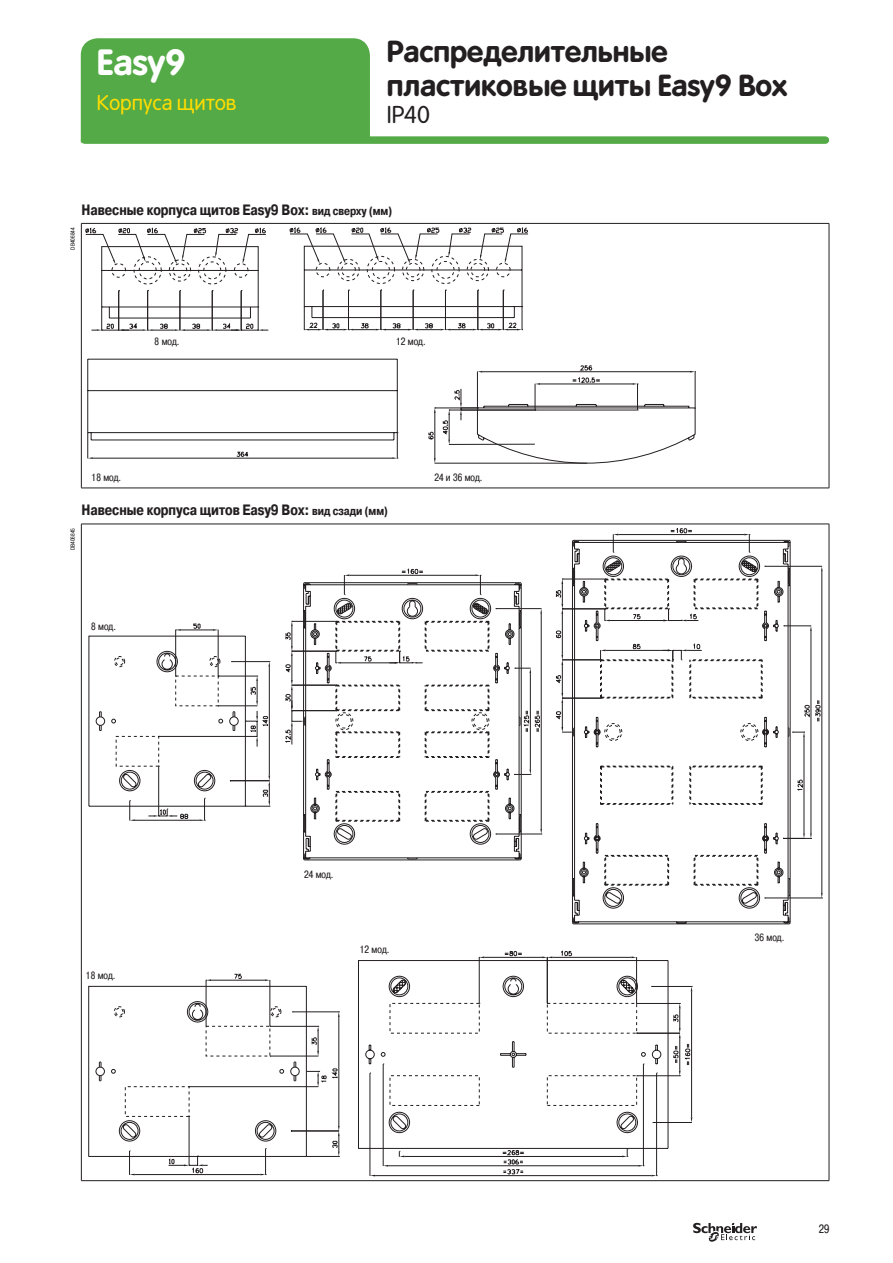
<style>
.page{position:relative;width:893px;height:1263px;background:#fff}
.page>*{position:absolute;margin:0;border:0;box-sizing:border-box;transform-origin:0 0}
.t1{font:700 36px "Rotonda";color:#fff}
.t2{font:700 30px/34.5px "Rotonda";color:#231f20}
.t3{font:24px "Rotonda";color:#231f20}
.t4{font:21px "Rotonda";color:#ffdc01}
.t5{font:700 15px "Pragmatica Cond C";color:#231f20}
.t6{font:12px "Pragmatica Cond C";color:#231f20}
.t7{font:10.5px "Pragmatica Cond C";color:#231f20}
.t8{font:6px "Pragmatica Cond C";color:#231f20}
.s1{font-size:12px}
</style>
<div class="page">
<div style="left:85px;top:136px;width:740px;height:8px;background:#54aa46"></div>
<svg style="left:693px;top:1223px;width:64px;height:19px"></svg>
<div style="left:81px;top:38px;width:289px;height:104px;background:#54aa46"></div>
<hr style="left:81px;top:223px;width:748px;height:1px;background:#231f20">
<hr style="left:81px;top:224px;width:1px;height:264px;background:#231f20">
<hr style="left:829px;top:224px;width:1px;height:264px;background:#231f20">
<hr style="left:81px;top:488px;width:748px;height:1px;background:#231f20">
<hr style="left:81px;top:524px;width:748px;height:1px;background:#231f20">
<hr style="left:81px;top:524px;width:1px;height:656px;background:#231f20">
<hr style="left:829px;top:524px;width:1px;height:656px;background:#231f20">
<hr style="left:81px;top:1180px;width:748px;height:1px;background:#231f20">
<hr style="left:93px;top:458px;width:299px;height:1px;background:#231f20">
<svg style="left:87px;top:227px;width:440px;height:231px"></svg>
<svg style="left:304px;top:365px;width:391px;height:99px"></svg>
<svg style="left:86px;top:228px;width:449px;height:206px"></svg>
<svg style="left:91px;top:246px;width:177px;height:85px"></svg>
<svg style="left:365px;top:950px;width:327px;height:226px"></svg>
<svg style="left:481px;top:575px;width:61px;height:259px"></svg>
<svg style="left:344px;top:568px;width:137px;height:14px"></svg>
<svg style="left:303px;top:582px;width:219px;height:279px"></svg>
<svg style="left:310px;top:583px;width:211px;height:277px"></svg>
<svg style="left:425px;top:791px;width:65px;height:31px"></svg>
<svg style="left:336px;top:791px;width:64px;height:31px"></svg>
<svg style="left:285px;top:621px;width:205px;height:137px"></svg>
<svg style="left:572px;top:540px;width:219px;height:383px"></svg>
<svg style="left:613px;top:528px;width:209px;height:38px"></svg>
<svg style="left:572px;top:566px;width:250px;height:332px"></svg>
<svg style="left:556px;top:560px;width:256px;height:279px"></svg>
<svg style="left:88px;top:974px;width:252px;height:201px"></svg>
<svg style="left:88px;top:624px;width:182px;height:197px"></svg>
<h1 class="t1" style="left:97px;top:41px;width:91px">Easy9</h1>
<h3 class="t4" style="left:97px;top:91px;width:141px">Корпуса щитов</h3>
<h2 class="t2" style="left:387px;top:34px;width:402px">Распределительные пластиковые щиты Easy9 Box</h2>
<h3 class="t3" style="left:387px;top:101px;width:45px">IP40</h3>
<p class="t5" style="left:81px;top:201px;width:313px">Навесные корпуса щитов Easy9 Box: <span class="s1">вид сверху (мм)</span></p>
<p class="t8" style="left:70px;top:250px;width:23px;rotate:-90deg">DB406844</p>
<p class="t7" style="left:155px;top:335px;width:26px">8 мод.</p>
<p class="t7" style="left:396px;top:335px;width:31px">12 мод.</p>
<p class="t7" style="left:91px;top:472px;width:31px">18 мод.</p>
<p class="t5" style="left:81px;top:502px;width:308px">Навесные корпуса щитов Easy9 Box: <span class="s1">вид сзади (мм)</span></p>
<p class="t8" style="left:70px;top:550px;width:23px;rotate:-90deg">DB406845</p>
<p class="t7" style="left:91px;top:620px;width:26px">8 мод.</p>
<p class="t7" style="left:434px;top:471px;width:50px">24 и 36 мод.</p>
<p class="t7" style="left:86px;top:970px;width:31px">18 мод.</p>
<p class="t7" style="left:304px;top:868px;width:31px">24 мод.</p>
<p class="t7" style="left:360px;top:943px;width:31px">12 мод.</p>
<p class="t7" style="left:755px;top:931px;width:31px">36 мод.</p>
<p class="t6" style="left:819px;top:1222px;width:12px">29</p>
</div>
